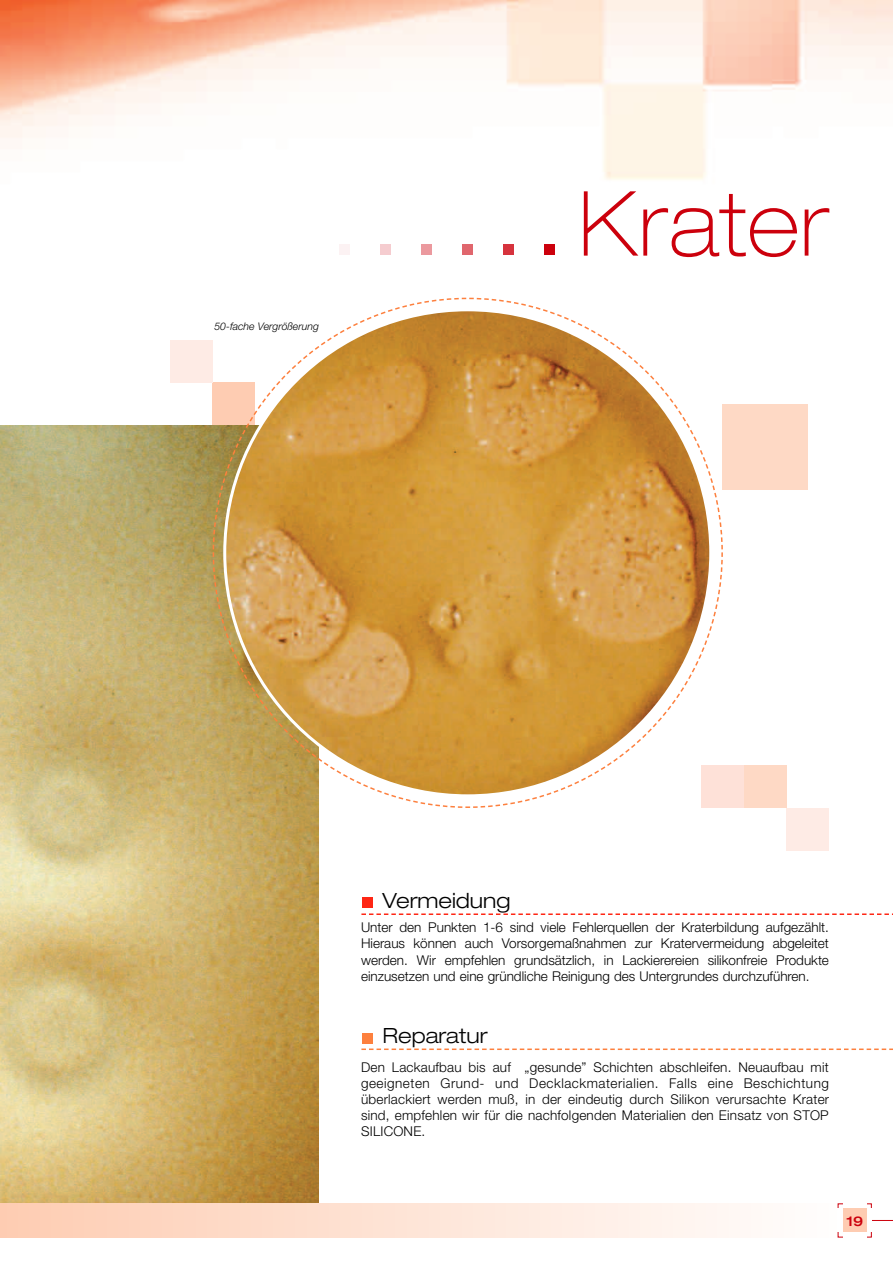
<style>
.page{position:relative;width:893px;height:1263px;background:#fff}
.page>*{position:absolute;margin:0;border:0;box-sizing:border-box;transform-origin:0 0}
.t1{font:100 expanded 90px "Helvetica Neue";letter-spacing:.02em;color:#cc000c;scale:.92 1}
.t2{font:300 expanded 21px "Helvetica Neue";color:#000}
.t3{font:300 13.5px/16.2px "Helvetica Neue";letter-spacing:.01em;color:#000;text-align:justify}
.t4{font:500 expanded 13.5px "Helvetica Neue";color:#cc000c}
.t5{font:italic 300 10.5px "Helvetica Neue";color:#000}
</style>
<div class="page">
<img style="left:0;top:0;width:893px;height:255px">
<img style="left:0;top:425px;width:319px;height:801px">
<hr style="left:2px;top:1203px;width:4px;height:34px;background:#feccb2">
<hr style="left:13px;top:1203px;width:4px;height:34px;background:#fecdb3">
<hr style="left:24px;top:1203px;width:4px;height:34px;background:#feceb4">
<hr style="left:36px;top:1203px;width:3px;height:34px;background:#feceb5">
<hr style="left:47px;top:1203px;width:3px;height:34px;background:#fecfb6">
<hr style="left:58px;top:1203px;width:3px;height:34px;background:#fed0b7">
<hr style="left:69px;top:1203px;width:4px;height:34px;background:#fed0b8">
<hr style="left:80px;top:1203px;width:4px;height:34px;background:#fed1b9">
<hr style="left:91px;top:1203px;width:4px;height:34px;background:#fed2ba">
<hr style="left:102px;top:1203px;width:4px;height:34px;background:#fed2bb">
<hr style="left:113px;top:1203px;width:4px;height:34px;background:#fed3bc">
<hr style="left:124px;top:1203px;width:4px;height:34px;background:#fed3bd">
<hr style="left:135px;top:1203px;width:4px;height:34px;background:#fed4be">
<hr style="left:147px;top:1203px;width:3px;height:34px;background:#fed5bf">
<hr style="left:158px;top:1203px;width:3px;height:34px;background:#fed5c0">
<hr style="left:169px;top:1203px;width:3px;height:34px;background:#fed6c1">
<hr style="left:180px;top:1203px;width:4px;height:34px;background:#fed7c2">
<hr style="left:191px;top:1203px;width:4px;height:34px;background:#fed7c3">
<hr style="left:202px;top:1203px;width:4px;height:34px;background:#fed8c4">
<hr style="left:213px;top:1203px;width:4px;height:34px;background:#fed9c5">
<hr style="left:224px;top:1203px;width:4px;height:34px;background:#fedac6">
<hr style="left:235px;top:1203px;width:4px;height:34px;background:#fedac7">
<hr style="left:247px;top:1203px;width:3px;height:34px;background:#fedbc8">
<hr style="left:258px;top:1203px;width:3px;height:34px;background:#fedbc9">
<hr style="left:269px;top:1203px;width:3px;height:34px;background:#fedcca">
<hr style="left:280px;top:1203px;width:4px;height:34px;background:#feddcb">
<hr style="left:291px;top:1203px;width:4px;height:34px;background:#feddcc">
<hr style="left:302px;top:1203px;width:4px;height:34px;background:#fedecd">
<hr style="left:313px;top:1203px;width:4px;height:34px;background:#fedfce">
<hr style="left:324px;top:1203px;width:4px;height:34px;background:#fedfcf">
<hr style="left:335px;top:1203px;width:4px;height:34px;background:#fee0d0">
<hr style="left:346px;top:1203px;width:4px;height:34px;background:#fee1d1">
<hr style="left:358px;top:1203px;width:3px;height:34px;background:#fee1d2">
<hr style="left:369px;top:1203px;width:3px;height:34px;background:#fee2d3">
<hr style="left:380px;top:1203px;width:3px;height:34px;background:#fee3d4">
<hr style="left:391px;top:1203px;width:4px;height:34px;background:#fee3d5">
<hr style="left:402px;top:1203px;width:4px;height:34px;background:#fee4d6">
<hr style="left:413px;top:1203px;width:4px;height:34px;background:#fee5d7">
<hr style="left:424px;top:1203px;width:4px;height:34px;background:#fee5d8">
<hr style="left:435px;top:1203px;width:4px;height:34px;background:#fee6d9">
<hr style="left:446px;top:1203px;width:4px;height:34px;background:#fee7da">
<hr style="left:457px;top:1203px;width:4px;height:34px;background:#fee7db">
<hr style="left:469px;top:1203px;width:3px;height:34px;background:#fee8dc">
<hr style="left:480px;top:1203px;width:3px;height:34px;background:#fee9dd">
<hr style="left:491px;top:1203px;width:3px;height:34px;background:#fee9de">
<hr style="left:502px;top:1203px;width:4px;height:34px;background:#feeadf">
<hr style="left:513px;top:1203px;width:4px;height:34px;background:#feebe0">
<hr style="left:524px;top:1203px;width:4px;height:34px;background:#feebe1">
<hr style="left:535px;top:1203px;width:4px;height:34px;background:#feece2">
<hr style="left:546px;top:1203px;width:4px;height:34px;background:#ffede3">
<hr style="left:557px;top:1203px;width:4px;height:34px;background:#ffede4">
<hr style="left:569px;top:1203px;width:3px;height:34px;background:#ffeee5">
<hr style="left:580px;top:1203px;width:3px;height:34px;background:#ffeee6">
<hr style="left:591px;top:1203px;width:3px;height:34px;background:#ffefe7">
<hr style="left:602px;top:1203px;width:4px;height:34px;background:#fff0e8">
<hr style="left:613px;top:1203px;width:4px;height:34px;background:#fff0e9">
<hr style="left:624px;top:1203px;width:4px;height:34px;background:#fff1ea">
<hr style="left:635px;top:1203px;width:4px;height:34px;background:#fff2eb">
<hr style="left:646px;top:1203px;width:4px;height:34px;background:#fff3ec">
<hr style="left:657px;top:1203px;width:4px;height:34px;background:#fff3ed">
<hr style="left:668px;top:1203px;width:4px;height:34px;background:#fff4ee">
<hr style="left:680px;top:1203px;width:3px;height:34px;background:#fff5ef">
<hr style="left:691px;top:1203px;width:3px;height:34px;background:#fff5f0">
<hr style="left:702px;top:1203px;width:3px;height:34px;background:#fff6f1">
<hr style="left:713px;top:1203px;width:4px;height:34px;background:#fff6f2">
<hr style="left:724px;top:1203px;width:4px;height:34px;background:#fff7f3">
<hr style="left:735px;top:1203px;width:4px;height:34px;background:#fff8f4">
<hr style="left:746px;top:1203px;width:4px;height:34px;background:#fff8f5">
<hr style="left:757px;top:1203px;width:4px;height:34px;background:#fff9f6">
<hr style="left:768px;top:1203px;width:4px;height:34px;background:#fffaf7">
<hr style="left:780px;top:1203px;width:3px;height:34px;background:#fffaf8">
<hr style="left:791px;top:1203px;width:3px;height:34px;background:#fffbf9">
<hr style="left:802px;top:1203px;width:3px;height:34px;background:#fffcfa">
<hr style="left:813px;top:1203px;width:4px;height:34px;background:#fffcfb">
<div style="left:838px;top:1203px;width:34px;height:34px;border:1px solid #cc000c"></div>
<hr style="left:855px;top:1220px;width:38px;height:1px;background:#cc000c">
<div style="left:838px;top:1208px;width:34px;height:24px;background:#fff"></div>
<div style="left:843px;top:1203px;width:24px;height:34px;background:#fff"></div>
<div style="left:843px;top:1208px;width:24px;height:24px;background:#feccb2"></div>
<div style="left:723px;top:404px;width:85px;height:85px;background:#fed9c5"></div>
<svg style="left:212px;top:297px;width:512px;height:512px"></svg>
<div style="left:170px;top:340px;width:43px;height:43px;background:#feebe5"></div>
<div style="left:363px;top:1033px;width:10px;height:10px;background:#fd803e"></div>
<div style="left:363px;top:897px;width:10px;height:11px;background:#fe2614"></div>
<svg style="left:361px;top:1048px;width:532px;height:2px"></svg>
<svg style="left:361px;top:913px;width:532px;height:2px"></svg>
<div style="left:744px;top:765px;width:43px;height:43px;background:#fed9c5"></div>
<div style="left:787px;top:808px;width:42px;height:42px;background:#feebe5"></div>
<div style="left:702px;top:765px;width:42px;height:43px;background:#fee1d8"></div>
<div style="left:339px;top:244px;width:10px;height:11px;background:#fcf2f3"></div>
<div style="left:380px;top:244px;width:10px;height:11px;background:#f5cccf"></div>
<div style="left:421px;top:244px;width:10px;height:11px;background:#eb999e"></div>
<div style="left:462px;top:244px;width:10px;height:11px;background:#e0666d"></div>
<div style="left:503px;top:244px;width:10px;height:11px;background:#d6333d"></div>
<div style="left:544px;top:244px;width:10px;height:11px;background:#cc000c"></div>
<p class="t5" style="left:214px;top:322px;width:106px">50-fache Vergrößerung</p>
<h1 class="t1" style="left:579px;top:191px;width:274px">Krater</h1>
<h2 class="t2" style="left:382px;top:893px;width:129px">Vermeidung</h2>
<p class="t3" style="left:361px;top:920px;width:469px">Unter den Punkten 1-6 sind viele Fehlerquellen der Kraterbildung aufgezählt.<br>Hieraus können auch Vorsorgemaßnahmen zur Kratervermeidung abgeleitet werden. Wir empfehlen grundsätzlich, in Lackierereien silikonfreie Produkte einzusetzen und eine gründliche Reinigung des Untergrundes durchzuführen.</p>
<h2 class="t2" style="left:382px;top:1028px;width:106px">Reparatur</h2>
<p class="t3" style="left:361px;top:1060px;width:470px">Den Lackaufbau bis auf „gesunde” Schichten abschleifen. Neuaufbau mit geeigneten Grund- und Decklackmaterialien. Falls eine Beschichtung überlackiert werden muß, in der eindeutig durch Silikon verursachte Krater sind, empfehlen wir für die nachfolgenden Materialien den Einsatz von STOP SILICONE.</p>
<p class="t4" style="left:846px;top:1216px;width:18px">19</p>
</div>
